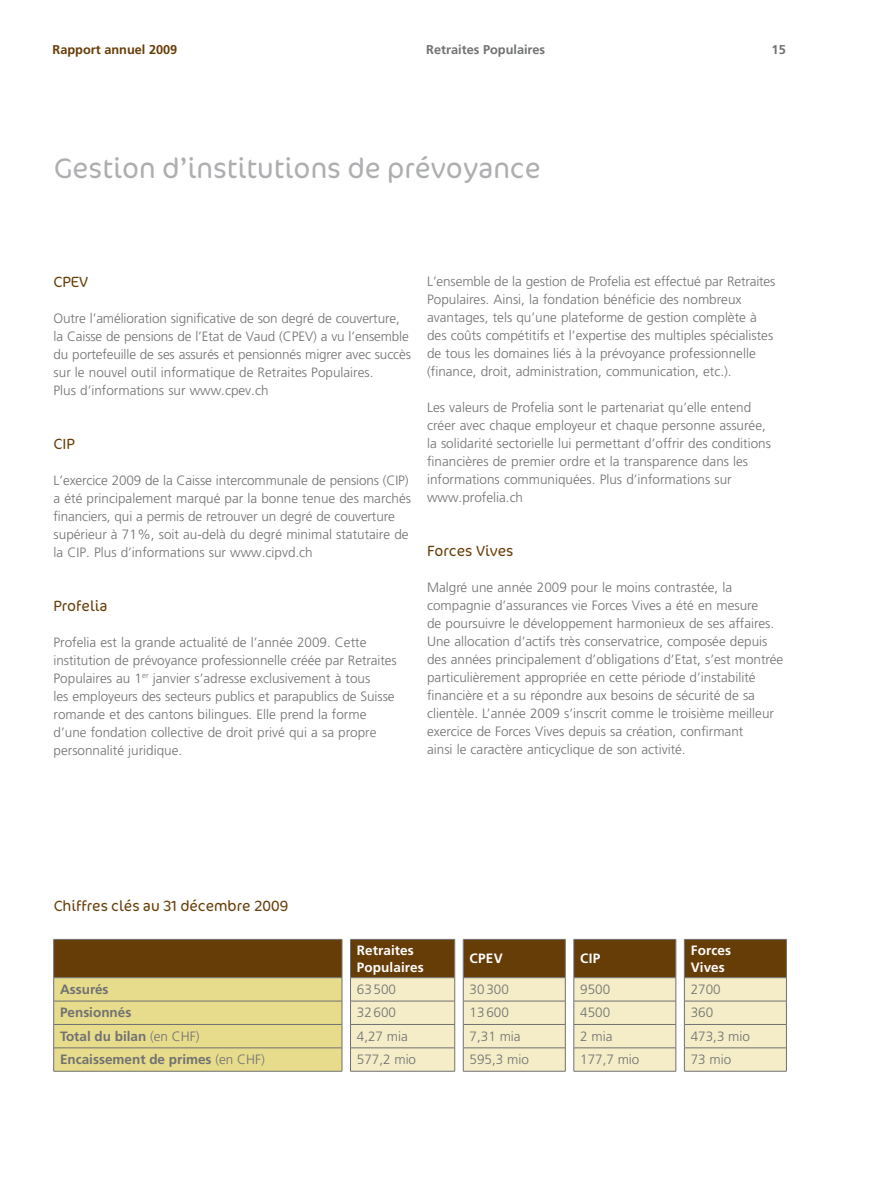
<style>
.page{position:relative;width:893px;height:1191px;background:#fff}
.page>*{position:absolute;margin:0;border:0;box-sizing:border-box;transform-origin:0 0}
.t1{font:300 28.5px "Cocon";color:#adaeb0}
.t2{font:300 15px "Cocon";color:#673d07}
.t3{font:300 13.5px/18px "Frutiger LT Std";color:#707172}
.t4{font:700 13.5px "Frutiger LT Std";color:#707172}
.t5{font:700 13.5px/16.5px "Frutiger LT Std";letter-spacing:.01em;color:#fff}
.t6{font:700 12.75px "Frutiger LT Std";color:#707172}
.t7{font:700 12.75px "Frutiger LT Std";color:#673d07}
.s1{font-weight:300}
</style>
<div class="page">
<hr style="left:54px;top:1071px;width:288px;height:1px;background:#707172">
<hr style="left:350px;top:1071px;width:105px;height:1px;background:#707172">
<hr style="left:463px;top:1071px;width:102px;height:1px;background:#707172">
<hr style="left:574px;top:1071px;width:102px;height:1px;background:#707172">
<svg style="left:53px;top:939px;width:734px;height:132px;background:#c4b382"></svg>
<hr style="left:684px;top:1071px;width:102px;height:1px;background:#707172">
<p class="t7" style="left:53px;top:42px;width:126px">Rapport annuel 2009</p>
<p class="t6" style="left:426px;top:42px;width:120px">Retraites Populaires</p>
<p class="t6" style="left:772px;top:42px;width:16px">15</p>
<h1 class="t1" style="left:54px;top:152px;width:489px">Gestion d’institutions de prévoyance</h1>
<p class="t2" style="left:54px;top:273px;width:36px">CPEV</p>
<p class="t3" style="left:54px;top:309px;width:359px">Outre l’amélioration significative de son degré de couverture, la Caisse de pensions de l’Etat de Vaud (CPEV) a vu l’ensemble du portefeuille de ses assurés et pensionnés migrer avec succès sur le nouvel outil informatique de Retraites Populaires.<br>Plus d’informations sur www.cpev.ch</p>
<p class="t2" style="left:54px;top:435px;width:23px">CIP</p>
<p class="t3" style="left:54px;top:471px;width:359px">L’exercice 2009 de la Caisse intercommunale de pensions (CIP) a été principalement marqué par la bonne tenue des marchés financiers, qui a permis de retrouver un degré de couverture supérieur à 71%, soit au-delà du degré minimal statutaire de la CIP. Plus d’informations sur www.cipvd.ch</p>
<p class="t2" style="left:54px;top:597px;width:56px">Profelia</p>
<p class="t3" style="left:54px;top:633px;width:345px">Profelia est la grande actualité de l’année 2009. Cette institution de prévoyance professionnelle créée par Retraites Populaires au 1<sup>er</sup> janvier s’adresse exclusivement à tous<br>les employeurs des secteurs publics et parapublics de Suisse romande et des cantons bilingues. Elle prend la forme d’une fondation collective de droit privé qui a sa propre personnalité juridique.</p>
<p class="t3" style="left:427px;top:272px;width:350px">L’ensemble de la gestion de Profelia est effectué par Retraites Populaires. Ainsi, la fondation bénéficie des nombreux avantages, tels qu’une plateforme de gestion complète à des coûts compétitifs et l’expertise des multiples spécialistes de tous les domaines liés à la prévoyance professionnelle (finance, droit, administration, communication, etc.).</p>
<p class="t3" style="left:427px;top:398px;width:345px">Les valeurs de Profelia sont le partenariat qu’elle entend créer avec chaque employeur et chaque personne assurée, la solidarité sectorielle lui permettant d’offrir des conditions financières de premier ordre et la transparence dans les informations communiquées. Plus d’informations sur www.profelia.ch</p>
<p class="t2" style="left:427px;top:542px;width:88px">Forces Vives</p>
<p class="t3" style="left:427px;top:578px;width:358px">Malgré une année 2009 pour le moins contrastée, la compagnie d’assurances vie Forces Vives a été en mesure<br>de poursuivre le développement harmonieux de ses affaires.<br>Une allocation d’actifs très conservatrice, composée depuis des années principalement d’obligations d’Etat, s’est montrée particulièrement appropriée en cette période d’instabilité financière et a su répondre aux besoins de sécurité de sa clientèle. L’année 2009 s’inscrit comme le troisième meilleur exercice de Forces Vives depuis sa création, confirmant<br>ainsi le caractère anticyclique de son activité.</p>
<p class="t2" style="left:54px;top:897px;width:236px">Chiffres clés au 31 décembre 2009</p>
<p class="t5" style="left:357px;top:942px;width:69px">Retraites<br>Populaires</p>
<p class="t5" style="left:470px;top:950px;width:35px">CPEV</p>
<p class="t5" style="left:580px;top:950px;width:22px">CIP</p>
<p class="t5" style="left:691px;top:942px;width:42px">Forces<br>Vives</p>
<p class="t4" style="left:60px;top:981px;width:50px">Assurés</p>
<p class="t3" style="left:357px;top:980px;width:41px">63500</p>
<p class="t3" style="left:470px;top:980px;width:41px">30300</p>
<p class="t3" style="left:580px;top:980px;width:32px">9500</p>
<p class="t3" style="left:691px;top:980px;width:32px">2700</p>
<p class="t4" style="left:60px;top:1004px;width:73px">Pensionnés</p>
<p class="t3" style="left:357px;top:1004px;width:41px">32600</p>
<p class="t3" style="left:470px;top:1004px;width:41px">13600</p>
<p class="t3" style="left:580px;top:1004px;width:32px">4500</p>
<p class="t3" style="left:691px;top:1004px;width:24px">360</p>
<p class="t4" style="left:60px;top:1028px;width:141px">Total du bilan <span class="s1">(en CHF)</span></p>
<p class="t3" style="left:357px;top:1027px;width:53px">4,27 mia</p>
<p class="t3" style="left:470px;top:1027px;width:53px">7,31 mia</p>
<p class="t3" style="left:580px;top:1027px;width:34px">2 mia</p>
<p class="t3" style="left:691px;top:1027px;width:61px">473,3 mio</p>
<p class="t4" style="left:60px;top:1051px;width:206px">Encaissement de primes <span class="s1">(en CHF)</span></p>
<p class="t3" style="left:357px;top:1050px;width:61px">577,2 mio</p>
<p class="t3" style="left:470px;top:1050px;width:61px">595,3 mio</p>
<p class="t3" style="left:580px;top:1050px;width:61px">177,7 mio</p>
<p class="t3" style="left:691px;top:1050px;width:42px">73 mio</p>
</div>
